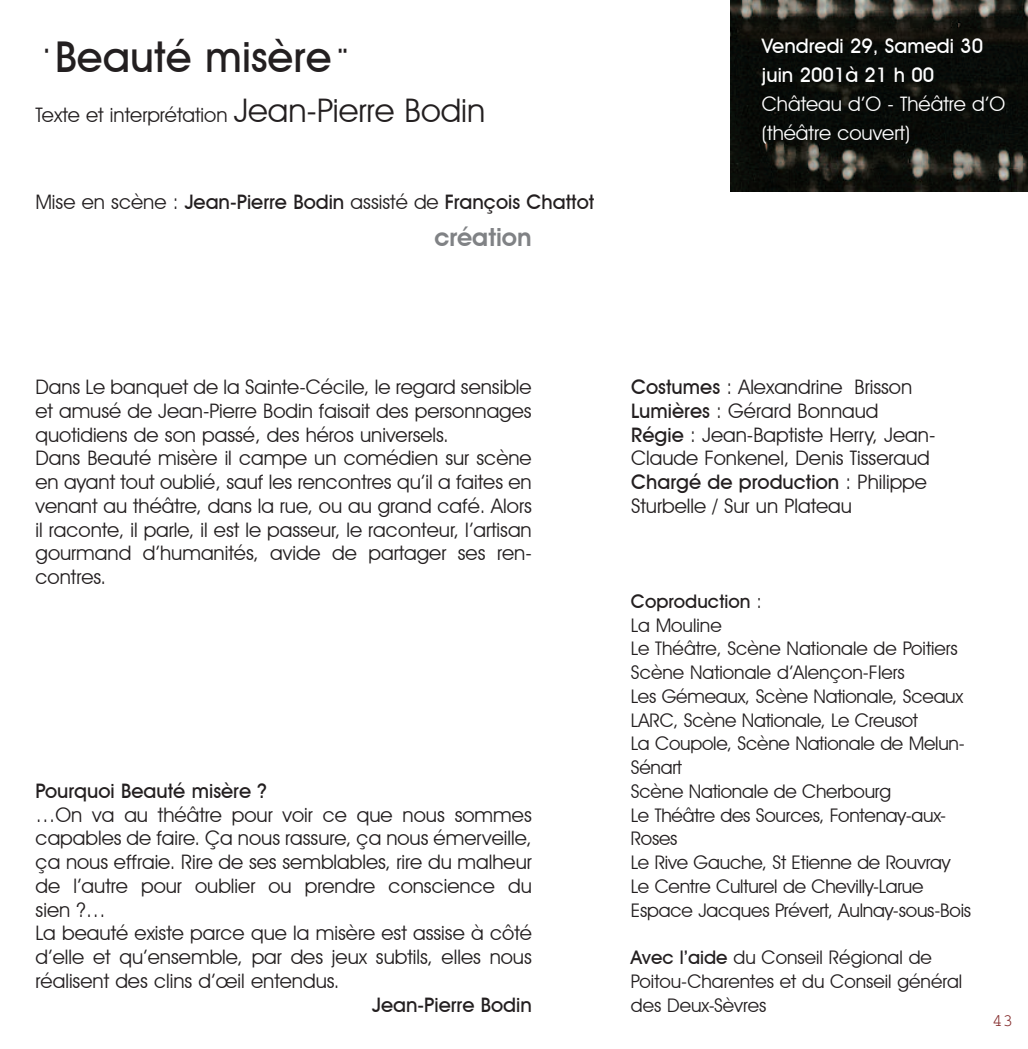
<style>
.page{position:relative;width:1028px;height:1049px;background:#fff}
.page>*{position:absolute;margin:0;border:0;box-sizing:border-box;transform-origin:0 0}
.t1{font:500 42.5px "Avant Garde IT Cby BT";color:#231f20}
.t2{font:600 25px "Avant Garde IT Cby BT";color:#808285}
.t3{font:20px/23.8px "Avant Garde IT Cby BT";color:#231f20}
.t4{font:500 20px "Avant Garde IT Cby BT";color:#231f20}
.t5{font:20px/28.8px "Avant Garde IT Cby BT";color:#fff}
.t6{font:500 20px/28.8px "Avant Garde IT Cby BT";color:#fff}
.t7{font:18.75px/23.8px "Avant Garde IT Cby BT";letter-spacing:-.01em;color:#231f20}
.t8{font:17.5px "Courier";color:#842b2b}
.s1{font-family:"Courier";font-weight:400;font-size:37.5px}
.s2{font-size:32.5px}
.s3{font-weight:400}
.s4{font-weight:500}
</style>
<div class="page">
<img style="left:730px;top:0;width:298px;height:191px">
<h1 class="t1" style="left:35px;top:31px;width:320px"><span class="s1">˙</span>Beauté misère<span class="s1">¨</span></h1>
<p class="t3" style="left:35px;top:103px;width:451px">Texte et interprétation <span class="s2">Jean-Pierre Bodin</span></p>
<p class="t4" style="left:35px;top:190px;width:560px"><span class="s3">Mise en scène :</span> Jean-Pierre Bodin <span class="s3">assisté de</span> François Chattot</p>
<p class="t2" style="left:434px;top:222px;width:99px">création</p>
<p class="t6" style="left:762px;top:32px;width:223px">Vendredi 29, Samedi 30 juin 2001à 21 h 00</p>
<p class="t5" style="left:762px;top:89px;width:245px">Château d’O - Théâtre d’O (théâtre couvert)</p>
<p class="t3" style="left:35px;top:375px;width:498px">Dans Le banquet de la Sainte-Cécile, le regard sensible et amusé de Jean-Pierre Bodin faisait des personnages quotidiens de son passé, des héros universels.<br>Dans Beauté misère il campe un comédien sur scène en ayant tout oublié, sauf les rencontres qu’il a faites en venant au théâtre, dans la rue, ou au grand café. Alors il raconte, il parle, il est le passeur, le raconteur, l’artisan gourmand d’humanités, avide de partager ses ren&shy;contres.</p>
<p class="t4" style="left:36px;top:778px;width:233px">Pourquoi Beauté misère ?</p>
<p class="t3" style="left:36px;top:802px;width:498px">…On va au théâtre pour voir ce que nous sommes capables de faire. Ça nous rassure, ça nous émerveille, ça nous effraie. Rire de ses semblables, rire du malheur de l’autre pour oublier ou prendre conscience du sien ?…<br>La beauté existe parce que la misère est assise à côté d’elle et qu’ensemble, par des jeux subtils, elles nous réalisent des clins d’œil entendus.</p>
<p class="t4" style="left:372px;top:992px;width:161px">Jean-Pierre Bodin</p>
<p class="t3" style="left:631px;top:375px;width:306px"><span class="s4">Costumes</span> : Alexandrine Brisson<br><span class="s4">Lumières</span> : Gérard Bonnaud<br><span class="s4">Régie</span> : Jean-Baptiste Herry, Jean-<br>Claude Fonkenel, Denis Tisseraud<br><span class="s4">Chargé de production</span> : Philippe<br>Sturbelle / Sur un Plateau</p>
<p class="t7" style="left:631px;top:589px;width:342px"><span class="s4">Coproduction</span> :<br>La Mouline<br>Le Théâtre, Scène Nationale de Poitiers<br>Scène Nationale d’Alençon-Flers<br>Les Gémeaux, Scène Nationale, Sceaux<br>LARC, Scène Nationale, Le Creusot<br>La Coupole, Scène Nationale de Melun-<br>Sénart<br>Scène Nationale de Cherbourg<br>Le Théâtre des Sources, Fontenay-aux-<br>Roses<br>Le Rive Gauche, St Etienne de Rouvray<br>Le Centre Culturel de Chevilly-Larue<br>Espace Jacques Prévert, Aulnay-sous-Bois</p>
<p class="t7" style="left:631px;top:945px;width:333px"><span class="s4">Avec l’aide</span> du Conseil Régional de<br>Poitou-Charentes et du Conseil général des Deux-Sèvres</p>
<p class="t8" style="left:992px;top:1015px;width:23px">43</p>
</div>
